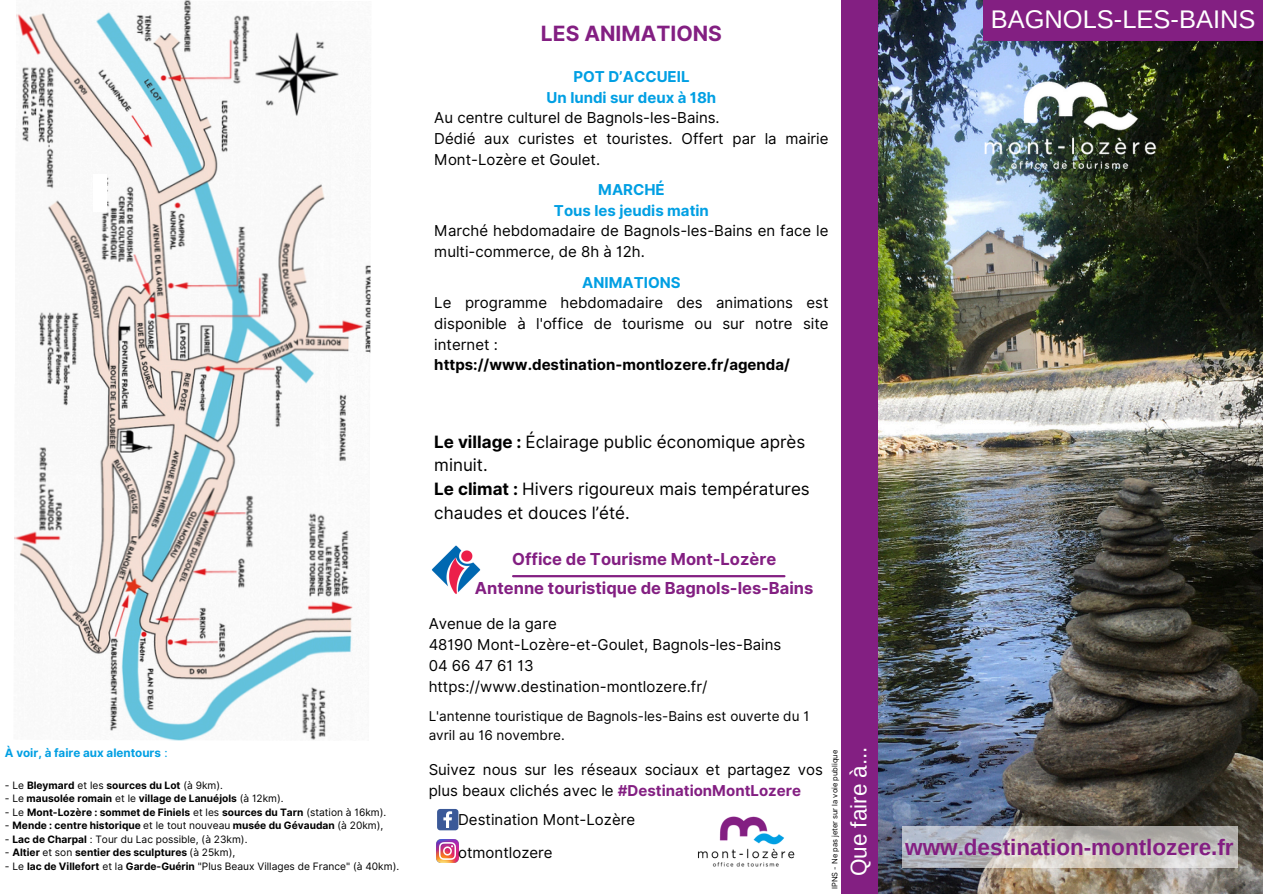
<style>
.page{position:relative;width:1263px;height:894px;background:#fff}
.page>*{position:absolute;margin:0;border:0;box-sizing:border-box;transform-origin:0 0}
.t1{font:25.5px "Arimo";color:#fff}
.t2{font:700 22.5px "Arimo";color:#831f82}
.t3{font:22.5px "Arimo";color:#fff}
.t4{font:700 21px "Inter";color:#831f82}
.t5{font:16.95px/23.7px "Inter";color:#000}
.t6{font:700 16.5px "Inter";color:#831f82}
.t7{font:15px/20.7px "Inter";color:#000}
.t8{font:700 15px "Inter";color:#009fe3}
.t9{font:700 15px "Inter";color:#000}
.t10{font:13.5px/18.5px "Inter";color:#000}
.t11{font:700 11.7px "Inter";color:#009fe3}
.t12{font:700 10.2px "Inter";color:#000}
.t13{font:10.2px "Inter";color:#000}
.t14{font:7.5px "Inter";color:#000}
.s1{font-weight:400}
.s2{font-weight:700}
.s3{font-weight:700;color:#831f82}
</style>
<div class="page">
<img style="left:878px;top:0;width:385px;height:893px">
<img style="left:431px;top:545px;width:50px;height:49px">
<hr style="left:513px;top:575px;width:271px;height:2px;background:#831f82">
<svg style="left:437px;top:809px;width:21px;height:21px"></svg>
<img style="left:436px;top:839px;width:23px;height:22px">
<img style="left:698px;top:816px;width:97px;height:51px">
<div style="left:842px;top:0;width:36px;height:893px;background:#831f82"></div>
<div style="left:983px;top:0;width:280px;height:41px;background:#831f82"></div>
<svg style="left:902px;top:825px;width:335px;height:42px;background:#bcbbba"></svg>
<img style="left:967px;top:57px;width:205px;height:129px">
<img style="left:14px;top:0;width:357px;height:740px">
<div style="left:94px;top:174px;width:13px;height:37px;background:#fff"></div>
<p class="t11" style="left:5px;top:745px;width:164px">À voir, à faire aux alentours <span class="s1">:</span></p>
<p class="t12" style="left:5px;top:778px;width:220px"><span class="s1">- Le</span> Bleymard <span class="s1">et les</span> sources du Lot <span class="s1">(à 9km).</span></p>
<p class="t12" style="left:5px;top:792px;width:280px"><span class="s1">- Le</span> mausolée romain <span class="s1">et le</span> village de Lanuéjols <span class="s1">(à 12km).</span></p>
<p class="t12" style="left:5px;top:805px;width:383px"><span class="s1">- Le</span> Mont-Lozère : sommet de Finiels <span class="s1">et les</span> sources du Tarn <span class="s1">(station à 16km).</span></p>
<p class="t12" style="left:5px;top:819px;width:380px"><span class="s1">-</span> Mende : centre historique <span class="s1">et le tout nouveau</span> musée du Gévaudan <span class="s1">(à 20km),</span></p>
<p class="t13" style="left:5px;top:832px;width:244px">- <span class="s2">Lac de Charpal</span> : Tour du Lac possible, (à 23km).</p>
<p class="t12" style="left:5px;top:846px;width:232px"><span class="s1">-</span> Altier <span class="s1">et son</span> sentier des sculptures <span class="s1">(à 25km),</span></p>
<p class="t13" style="left:5px;top:860px;width:396px">- Le <span class="s2">lac de Villefort</span> et la <span class="s2">Garde-Guérin</span> "Plus Beaux Villages de France" (à 40km).</p>
<p class="t4" style="left:541px;top:21px;width:182px">LES ANIMATIONS</p>
<p class="t8" style="left:573px;top:67px;width:118px">POT D’ACCUEIL</p>
<p class="t8" style="left:547px;top:88px;width:171px">Un lundi sur deux à 18h</p>
<p class="t7" style="left:434px;top:107px;width:287px">Au centre culturel de Bagnols-les-Bains.</p>
<p class="t7" style="left:434px;top:128px;width:396px">Dédié aux curistes et touristes. Offert par la mairie<br>Mont-Lozère et Goulet.</p>
<h6 class="t8" style="left:598px;top:181px;width:68px">MARCHÉ</h6>
<p class="t8" style="left:554px;top:201px;width:156px">Tous les jeudis matin</p>
<h5 class="t7" style="left:434px;top:220px;width:396px">Marché hebdomadaire de Bagnols-les-Bains en face le multi-commerce, de 8h à 12h.</h5>
<h5 class="t8" style="left:582px;top:273px;width:100px">ANIMATIONS</h5>
<p class="t7" style="left:434px;top:292px;width:396px;text-align:justify">Le programme hebdomadaire des animations est disponible à l'office de tourisme ou sur notre site internet :</p>
<p class="t9" style="left:434px;top:356px;width:357px">https://www.destination-montlozere.fr/agenda/</p>
<p class="t5" style="left:434px;top:429px;width:377px"><span class="s2">Le village :</span> Éclairage public économique après minuit.<br><span class="s2">Le climat :</span> Hivers rigoureux mais températures chaudes et douces l’été.</p>
<p class="t6" style="left:512px;top:549px;width:266px">Office de Tourisme Mont-Lozère</p>
<p class="t6" style="left:475px;top:577px;width:340px">Antenne touristique de Bagnols-les-Bains</p>
<p class="t7" style="left:429px;top:612px;width:130px">Avenue de la gare</p>
<p class="t7" style="left:429px;top:633px;width:354px">48190 Mont-Lozère-et-Goulet, Bagnols-les-Bains</p>
<p class="t7" style="left:429px;top:654px;width:106px">04 66 47 61 13</p>
<p class="t7" style="left:429px;top:675px;width:280px">https://www.destination-montlozere.fr/</p>
<h2 class="t10" style="left:429px;top:706px;width:382px">L'antenne touristique de Bagnols-les-Bains est ouverte du 1 avril au 16 novembre.</h2>
<p class="t7" style="left:429px;top:758px;width:396px">Suivez nous sur les réseaux sociaux et partagez vos plus beaux clichés avec le <span class="s3">#DestinationMontLozere</span></p>
<p class="t7" style="left:458px;top:808px;width:179px">Destination Mont-Lozère</p>
<p class="t7" style="left:458px;top:842px;width:96px">otmontlozere</p>
<h1 class="t14" style="left:830px;top:888px;width:140px;rotate:-90deg">IPNS - Ne pas jeter sur la voie publique</h1>
<p class="t3" style="left:846px;top:876px;width:131px;rotate:-90deg">Que faire à...</p>
<p class="t1" style="left:991px;top:5px;width:266px">BAGNOLS-LES-BAINS</p>
<h4 class="t2" style="left:905px;top:834px;width:330px">www.destination-montlozere.fr</h4>
</div>
